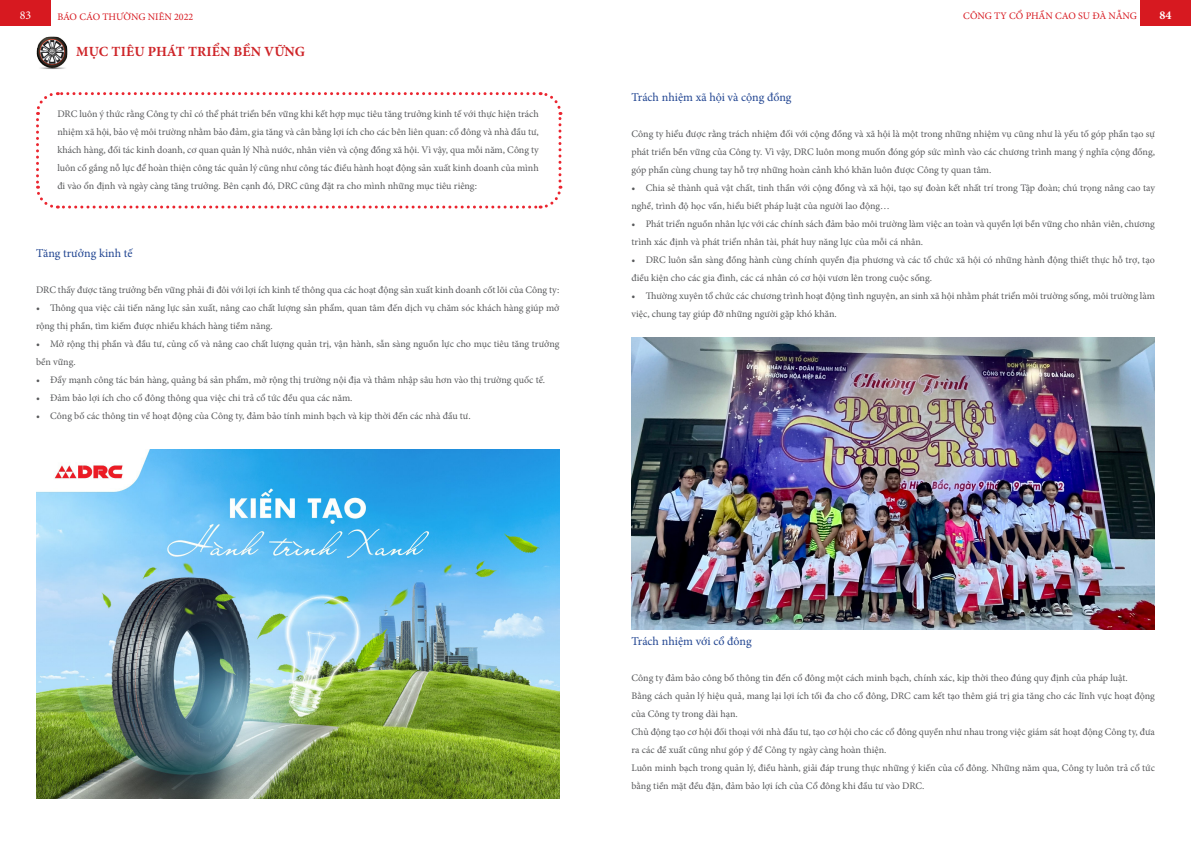
<style>
.page{position:relative;width:1191px;height:842px;background:#fff}
.page>*{position:absolute;margin:0;border:0;box-sizing:border-box;transform-origin:0 0}
.t1{font:700 14px "Minion Pro";letter-spacing:.005em;color:#ce2428}
.t2{font:12px "Minion Pro";color:#204491}
.t3{font:12px "Minion Pro";color:#fff}
.t4{font:700 12px "Minion Pro";color:#fff}
.t5{font:10px/18px "Minion Pro";color:#58595b}
.t6{font:10px "Minion Pro";color:#d71920}
</style>
<div class="page">
<div style="left:0;top:0;width:51px;height:26px;background:#d71920"></div>
<div style="left:1140px;top:0;width:51px;height:26px;background:#d71920"></div>
<img style="left:36px;top:37px;width:31px;height:32px">
<svg style="left:36px;top:92px;width:527px;height:117px"></svg>
<img style="left:36px;top:449px;width:523px;height:349px">
<img style="left:631px;top:337px;width:524px;height:292px">
<p class="t3" style="left:20px;top:7px;width:13px">83</p>
<p class="t6" style="left:57px;top:10px;width:137px">BÁO CÁO THƯỜNG NIÊN 2022</p>
<p class="t6" style="left:963px;top:9px;width:175px">CÔNG TY CỔ PHẦN CAO SU ĐÀ NẴNG</p>
<p class="t4" style="left:1159px;top:6px;width:13px">84</p>
<h1 class="t1" style="left:76px;top:42px;width:230px">MỤC TIÊU PHÁT TRIỂN BỀN VỮNG</h1>
<p class="t5" style="left:57px;top:105px;width:483px;text-align:justify">DRC luôn ý thức rằng Công ty chỉ có thể phát triển bền vững khi kết hợp mục tiêu tăng trưởng kinh tế với thực hiện trách nhiệm xã hội, bảo vệ môi trường nhằm bảo đảm, gia tăng và cân bằng lợi ích cho các bên liên quan: cổ đông và nhà đầu tư, khách hàng, đối tác kinh doanh, cơ quan quản lý Nhà nước, nhân viên và cộng đồng xã hội. Vì vậy, qua mỗi năm, Công ty luôn cố gắng nỗ lực để hoàn thiện công tác quản lý cũng như công tác điều hành hoạt động sản xuất kinh doanh của mình đi vào ổn định và ngày càng tăng trưởng. Bên cạnh đó, DRC cũng đặt ra cho mình những mục tiêu riêng:</p>
<p class="t2" style="left:36px;top:245px;width:98px">Tăng trưởng kinh tế</p>
<p class="t5" style="left:36px;top:281px;width:525px">DRC thấy được tăng trưởng bền vững phải đi đôi với lợi ích kinh tế thông qua các hoạt động sản xuất kinh doanh cốt lõi của Công ty:</p>
<p class="t5" style="left:36px;top:299px;width:525px">• Thông qua việc cải tiến năng lực sản xuất, nâng cao chất lượng sản phẩm, quan tâm đến dịch vụ chăm sóc khách hàng giúp mở rộng thị phần, tìm kiếm được nhiều khách hàng tiềm năng.</p>
<p class="t5" style="left:36px;top:335px;width:525px">• Mở rộng thị phần và đầu tư, củng cố và nâng cao chất lượng quản trị, vận hành, sẵn sàng nguồn lực cho mục tiêu tăng trưởng bền vững.</p>
<p class="t5" style="left:36px;top:371px;width:511px">• Đẩy mạnh công tác bán hàng, quảng bá sản phẩm, mở rộng thị trường nội địa và thâm nhập sâu hơn vào thị trường quốc tế.</p>
<p class="t5" style="left:36px;top:389px;width:318px">• Đảm bảo lợi ích cho cổ đông thông qua việc chi trả cổ tức đều qua các năm.</p>
<p class="t5" style="left:36px;top:407px;width:436px">• Công bố các thông tin về hoạt động của Công ty, đảm bảo tính minh bạch và kịp thời đến các nhà đầu tư.</p>
<p class="t2" style="left:631px;top:89px;width:161px">Trách nhiệm xã hội và cộng đồng</p>
<p class="t5" style="left:631px;top:125px;width:525px;text-align:justify">Công ty hiểu được rằng trách nhiệm đối với cộng đồng và xã hội là một trong những nhiệm vụ cũng như là yếu tố góp phần tạo sự phát triển bền vững của Công ty. Vì vậy, DRC luôn mong muốn đóng góp sức mình vào các chương trình mang ý nghĩa cộng đồng, góp phần cùng chung tay hỗ trợ những hoàn cảnh khó khăn luôn được Công ty quan tâm.</p>
<p class="t5" style="left:631px;top:179px;width:525px">• Chia sẻ thành quả vật chất, tinh thần với cộng đồng và xã hội, tạo sự đoàn kết nhất trí trong Tập đoàn; chú trọng nâng cao tay nghề, trình độ học vấn, hiểu biết pháp luật của người lao động…</p>
<p class="t5" style="left:631px;top:215px;width:525px">• Phát triển nguồn nhân lực với các chính sách đảm bảo môi trường làm việc an toàn và quyền lợi bền vững cho nhân viên, chương trình xác định và phát triển nhân tài, phát huy năng lực của mỗi cá nhân.</p>
<p class="t5" style="left:631px;top:251px;width:525px">• DRC luôn sẵn sàng đồng hành cùng chính quyền địa phương và các tổ chức xã hội có những hành động thiết thực hỗ trợ, tạo điều kiện cho các gia đình, các cá nhân có cơ hội vươn lên trong cuộc sống.</p>
<p class="t5" style="left:631px;top:287px;width:525px">• Thường xuyên tổ chức các chương trình hoạt động tình nguyện, an sinh xã hội nhằm phát triển môi trường sống, môi trường làm việc, chung tay giúp đỡ những người gặp khó khăn.</p>
<p class="t2" style="left:631px;top:633px;width:122px">Trách nhiệm với cổ đông</p>
<p class="t5" style="left:631px;top:669px;width:525px">Công ty đảm bảo công bố thông tin đến cổ đông một cách minh bạch, chính xác, kịp thời theo đúng quy định của pháp luật.<br>Bằng cách quản lý hiệu quả, mang lại lợi ích tối đa cho cổ đông, DRC cam kết tạo thêm giá trị gia tăng cho các lĩnh vực hoạt động của Công ty trong dài hạn.<br>Chủ động tạo cơ hội đối thoại với nhà đầu tư, tạo cơ hội cho các cổ đông quyền như nhau trong việc giám sát hoạt động Công ty, đưa ra các đề xuất cũng như góp ý để Công ty ngày càng hoàn thiện.<br>Luôn minh bạch trong quản lý, điều hành, giải đáp trung thực những ý kiến của cổ đông. Những năm qua, Công ty luôn trả cổ tức bằng tiền mặt đều đặn, đảm bảo lợi ích của Cổ đông khi đầu tư vào DRC.</p>
</div>
